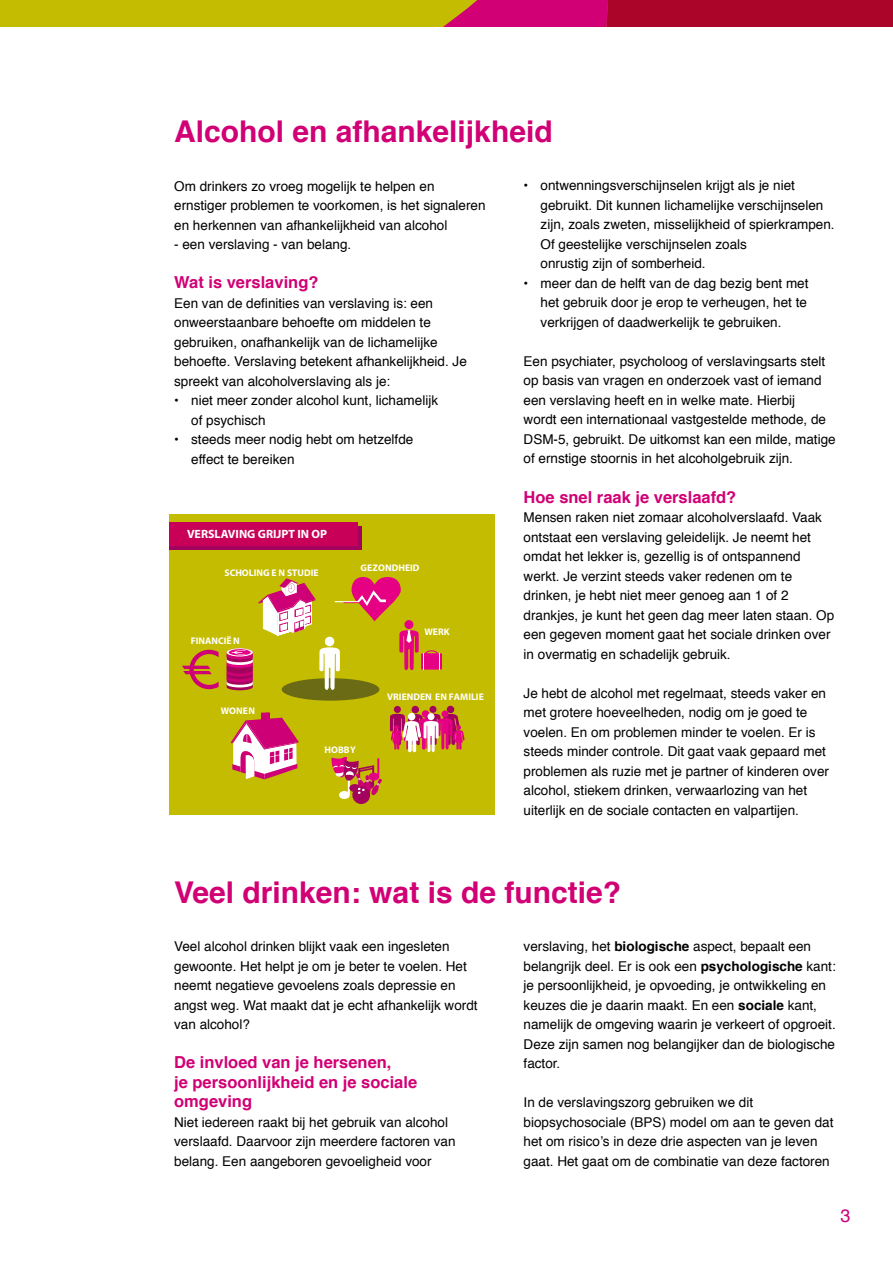
<style>
.page{position:relative;width:893px;height:1263px;background:#fff}
.page>*{position:absolute;margin:0;border:0;box-sizing:border-box;transform-origin:0 0}
.t1{font:700 30px "Helvetica";color:#d10075}
.t2{font:18px "Helvetica";color:#d10075}
.t3{font:700 16.5px/19.5px "Helvetica";color:#d10075}
.t4{font:13.5px/19.5px "Helvetica";color:#000}
.t5{font:700 12px "Myriad Pro";color:#fff}
.t6{font:700 9.6px "Myriad Pro";color:#fff}
.s1{font-weight:700}
</style>
<div class="page">
<div style="left:0;top:0;width:893px;height:27px;background:#c4bc00"></div>
<svg style="left:443px;top:0;width:450px;height:27px;background:#b90a40"></svg>
<div style="left:169px;top:514px;width:326px;height:301px;background:#c4bc00"></div>
<div style="left:170px;top:526px;width:192px;height:24px;background:#a4035d"></div>
<div style="left:170px;top:522px;width:188px;height:24px;background:#c80057"></div>
<svg style="left:182px;top:650px;width:37px;height:39px"></svg>
<div style="left:282px;top:678px;width:97px;height:23px;background:#6a6b14;border-radius:50%"></div>
<svg style="left:227px;top:577px;width:215px;height:116px"></svg>
<svg style="left:390px;top:706px;width:75px;height:47px"></svg>
<svg style="left:231px;top:713px;width:68px;height:66px"></svg>
<div style="left:352px;top:786px;width:18px;height:18px;background:#a4035d;border-radius:50%"></div>
<svg style="left:331px;top:757px;width:51px;height:42px"></svg>
<h1 class="t1" style="left:174px;top:107px;width:380px">Alcohol en afhankelijkheid</h1>
<p class="t4" style="left:174px;top:176px;width:313px">Om drinkers zo vroeg mogelijk te helpen en ernstiger problemen te voorkomen, is het signaleren en herkennen van afhankelijkheid van alcohol</p>
<p class="t4" style="left:174px;top:235px;width:179px">- een verslaving - van belang.</p>
<p class="t3" style="left:174px;top:273px;width:146px">Wat is verslaving?</p>
<p class="t4" style="left:174px;top:293px;width:294px">Een van de definities van verslaving is: een onweerstaanbare behoefte om middelen te gebruiken, onafhankelijk van de lichamelijke behoefte. Verslaving betekent afhankelijkheid. Je spreekt van alcoholverslaving als je:</p>
<p class="t4" style="left:191px;top:391px;width:248px;text-indent:-17px">• niet meer zonder alcohol kunt, lichamelijk of psychisch</p>
<p class="t4" style="left:191px;top:430px;width:224px;text-indent:-17px">• steeds meer nodig hebt om hetzelfde effect te bereiken</p>
<p class="t5" style="left:187px;top:527px;width:142px">VERSLAVING GRIJPT IN OP</p>
<p class="t6" style="left:224px;top:567px;width:96px">SCHOLING E N STUDIE</p>
<p class="t6" style="left:191px;top:635px;width:51px">FINANCIË N</p>
<p class="t6" style="left:221px;top:705px;width:36px">WONEN</p>
<p class="t6" style="left:361px;top:563px;width:61px">GEZONDHEID</p>
<p class="t6" style="left:424px;top:626px;width:27px">WERK</p>
<p class="t6" style="left:387px;top:691px;width:98px">VRIENDEN EN FAMILIE</p>
<p class="t6" style="left:325px;top:744px;width:33px">HOBBY</p>
<p class="t4" style="left:541px;top:176px;width:296px;text-indent:-17px">• ontwenningsverschijnselen krijgt als je niet gebruikt. Dit kunnen lichamelijke verschijnselen zijn, zoals zweten, misselijkheid of spierkrampen.<br>Of geestelijke verschijnselen zoals<br>onrustig zijn of somberheid.</p>
<p class="t4" style="left:541px;top:274px;width:269px;text-align:justify;text-indent:-17px">• meer dan de helft van de dag bezig bent met het gebruik door je erop te verheugen, het te verkrijgen of daadwerkelijk te gebruiken.</p>
<p class="t4" style="left:524px;top:352px;width:314px">Een psychiater, psycholoog of verslavingsarts stelt op basis van vragen en onderzoek vast of iemand een verslaving heeft en in welke mate. Hierbij<br>wordt een internationaal vastgestelde methode, de DSM-5, gebruikt. De uitkomst kan een milde, matige of ernstige stoornis in het alcoholgebruik zijn.</p>
<p class="t3" style="left:524px;top:487px;width:214px">Hoe snel raak je verslaafd?</p>
<p class="t4" style="left:524px;top:508px;width:312px">Mensen raken niet zomaar alcoholverslaafd. Vaak ontstaat een verslaving geleidelijk. Je neemt het omdat het lekker is, gezellig is of ontspannend werkt. Je verzint steeds vaker redenen om te drinken, je hebt niet meer genoeg aan 1 of 2 drankjes, je kunt het geen dag meer laten staan. Op een gegeven moment gaat het sociale drinken over in overmatig en schadelijk gebruik.</p>
<p class="t4" style="left:524px;top:683px;width:307px">Je hebt de alcohol met regelmaat, steeds vaker en met grotere hoeveelheden, nodig om je goed te voelen. En om problemen minder te voelen. Er is steeds minder controle. Dit gaat vaak gepaard met problemen als ruzie met je partner of kinderen over alcohol, stiekem drinken, verwaarlozing van het uiterlijk en de sociale contacten en valpartijen.</p>
<h1 class="t1" style="left:174px;top:868px;width:448px">Veel drinken: wat is de functie?</h1>
<p class="t4" style="left:174px;top:937px;width:305px">Veel alcohol drinken blijkt vaak een ingesleten gewoonte. Het helpt je om je beter te voelen. Het neemt negatieve gevoelens zoals depressie en angst weg. Wat maakt dat je echt afhankelijk wordt van alcohol?</p>
<p class="t3" style="left:174px;top:1053px;width:245px">De invloed van je hersenen,<br>je persoonlijkheid en je sociale omgeving</p>
<p class="t4" style="left:174px;top:1112px;width:283px">Niet iedereen raakt bij het gebruik van alcohol verslaafd. Daarvoor zijn meerdere factoren van belang. Een aangeboren gevoeligheid voor</p>
<p class="t4" style="left:524px;top:937px;width:314px">verslaving, het <span class="s1">biologische</span> aspect, bepaalt een belangrijk deel. Er is ook een <span class="s1">psychologische</span> kant: je persoonlijkheid, je opvoeding, je ontwikkeling en keuzes die je daarin maakt. En een <span class="s1">sociale</span> kant, namelijk de omgeving waarin je verkeert of opgroeit.<br>Deze zijn samen nog belangijker dan de biologische factor.</p>
<p class="t4" style="left:524px;top:1093px;width:311px">In de verslavingszorg gebruiken we dit biopsychosociale (BPS) model om aan te geven dat het om risico’s in deze drie aspecten van je leven gaat. Het gaat om de combinatie van deze factoren</p>
<h2 class="t2" style="left:840px;top:1202px;width:12px">3</h2>
</div>
